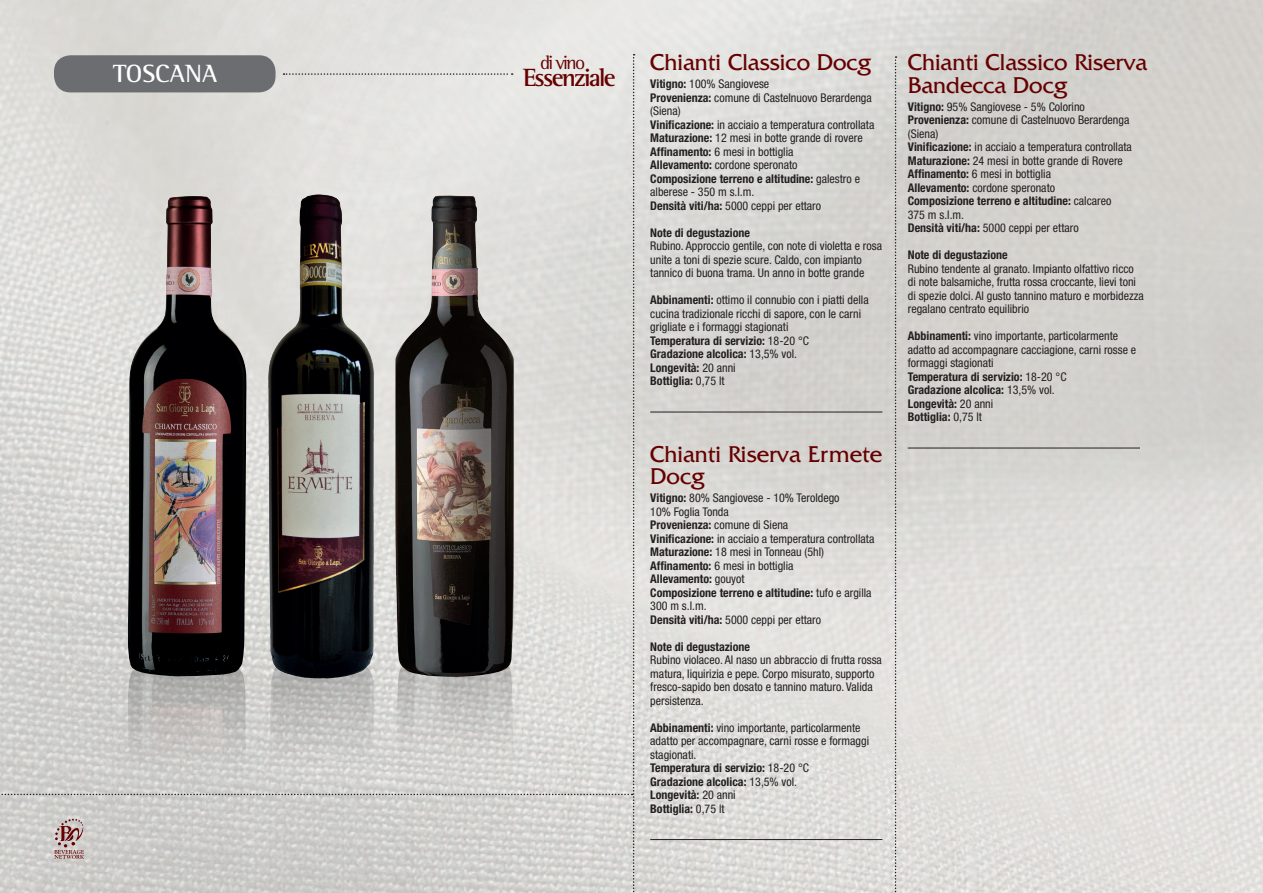
<style>
.page{position:relative;width:1263px;height:893px;background:#fff}
.page>*{position:absolute;margin:0;border:0;box-sizing:border-box;transform-origin:0 0}
.t1{font:700 25.5px "Rotis Semi Serif";letter-spacing:-.07em;color:#600}
.t2{font:700 25.5px "Rotis Semi Serif";color:#fff}
.t3{font:24px/22.5px "Friz Quadrata Std";color:#600}
.t4{font:19.5px "Rotis Semi Serif";letter-spacing:-.08em;color:#600}
.t5{font:condensed 12px/13.5px "Helvetica Neue LT Std";color:#231f20}
.t6{font:700 condensed 12px "Helvetica Neue LT Std";color:#231f20}
.s1{font-weight:700}
</style>
<div class="page">
<img style="left:0;top:0;width:1263px;height:893px">
<hr style="left:650px;top:412px;width:232px;height:1px;background:#231f20">
<hr style="left:650px;top:839px;width:232px;height:1px;background:#231f20">
<hr style="left:908px;top:448px;width:232px;height:1px;background:#231f20">
<svg style="left:895px;top:56px;width:1px;height:837px"></svg>
<svg style="left:0;top:54px;width:635px;height:839px;background:#b2afac"></svg>
<h1 class="t2" style="left:113px;top:58px;width:106px">TOSCANA</h1>
<h2 class="t3" style="left:650px;top:51px;width:223px">Chianti Classico Docg</h2>
<p class="t5" style="left:650px;top:77px;width:226px"><span class="s1">Vitigno:</span> 100% Sangiovese<br><span class="s1">Provenienza:</span> comune di Castelnuovo Berardenga (Siena)<br><span class="s1">Vinificazione:</span> in acciaio a temperatura controllata <span class="s1">Maturazione:</span> 12 mesi in botte grande di rovere <span class="s1">Affinamento:</span> 6 mesi in bottiglia<br><span class="s1">Allevamento:</span> cordone speronato<br><span class="s1">Composizione terreno e altitudine:</span> galestro e alberese - 350 m s.l.m.<br><span class="s1">Densità viti/ha:</span> 5000 ceppi per ettaro</p>
<p class="t6" style="left:650px;top:225px;width:101px">Note di degustazione</p>
<p class="t5" style="left:650px;top:239px;width:233px">Rubino. Approccio gentile, con note di violetta e rosa unite a toni di spezie scure. Caldo, con impianto tannico di buona trama. Un anno in botte grande</p>
<p class="t5" style="left:650px;top:293px;width:220px"><span class="s1">Abbinamenti:</span> ottimo il connubio con i piatti della cucina tradizionale ricchi di sapore, con le carni grigliate e i formaggi stagionati<br><span class="s1">Temperatura di servizio:</span> 18-20 °C<br><span class="s1">Gradazione alcolica:</span> 13,5% vol.<br><span class="s1">Longevità:</span> 20 anni<br><span class="s1">Bottiglia:</span> 0,75 lt</p>
<h3 class="t4" style="left:540px;top:51px;width:47px">di vino</h3>
<h1 class="t1" style="left:523px;top:62px;width:94px">Essenziale</h1>
<h2 class="t3" style="left:650px;top:443px;width:234px">Chianti Riserva Ermete<br>Docg</h2>
<p class="t5" style="left:650px;top:491px;width:226px"><span class="s1">Vitigno:</span> 80% Sangiovese - 10% Teroldego<br>10% Foglia Tonda<br><span class="s1">Provenienza:</span> comune di Siena<br><span class="s1">Vinificazione:</span> in acciaio a temperatura controllata <span class="s1">Maturazione:</span> 18 mesi in Tonneau (5hl)<br><span class="s1">Affinamento:</span> 6 mesi in bottiglia<br><span class="s1">Allevamento:</span> gouyot<br><span class="s1">Composizione terreno e altitudine:</span> tufo e argilla 300 m s.l.m.<br><span class="s1">Densità viti/ha:</span> 5000 ceppi per ettaro</p>
<p class="t6" style="left:650px;top:639px;width:101px">Note di degustazione</p>
<p class="t5" style="left:650px;top:653px;width:233px">Rubino violaceo. Al naso un abbraccio di frutta rossa matura, liquirizia e pepe. Corpo misurato, supporto fresco-sapido ben dosato e tannino maturo. Valida persistenza.</p>
<p class="t5" style="left:650px;top:721px;width:220px"><span class="s1">Abbinamenti:</span> vino importante, particolarmente adatto per accompagnare, carni rosse e formaggi stagionati.<br><span class="s1">Temperatura di servizio:</span> 18-20 °C<br><span class="s1">Gradazione alcolica:</span> 13,5% vol.<br><span class="s1">Longevità:</span> 20 anni<br><span class="s1">Bottiglia:</span> 0,75 lt</p>
<h2 class="t3" style="left:908px;top:51px;width:241px">Chianti Classico Riserva<br>Bandecca Docg</h2>
<p class="t5" style="left:908px;top:100px;width:226px"><span class="s1">Vitigno:</span> 95% Sangiovese - 5% Colorino <span class="s1">Provenienza:</span> comune di Castelnuovo Berardenga (Siena)<br><span class="s1">Vinificazione:</span> in acciaio a temperatura controllata <span class="s1">Maturazione:</span> 24 mesi in botte grande di Rovere <span class="s1">Affinamento:</span> 6 mesi in bottiglia<br><span class="s1">Allevamento:</span> cordone speronato<br><span class="s1">Composizione terreno e altitudine:</span> calcareo<br>375 m s.l.m.<br><span class="s1">Densità viti/ha:</span> 5000 ceppi per ettaro</p>
<p class="t6" style="left:908px;top:248px;width:101px">Note di degustazione</p>
<p class="t5" style="left:908px;top:262px;width:237px">Rubino tendente al granato. Impianto olfattivo ricco di note balsamiche, frutta rossa croccante, lievi toni di spezie dolci. Al gusto tannino maturo e morbidezza regalano centrato equilibrio</p>
<p class="t5" style="left:908px;top:329px;width:230px"><span class="s1">Abbinamenti:</span> vino importante, particolarmente adatto ad accompagnare cacciagione, carni rosse e formaggi stagionati<br><span class="s1">Temperatura di servizio:</span> 18-20 °C<br><span class="s1">Gradazione alcolica:</span> 13,5% vol.<br><span class="s1">Longevità:</span> 20 anni<br><span class="s1">Bottiglia:</span> 0,75 lt</p>
</div>
